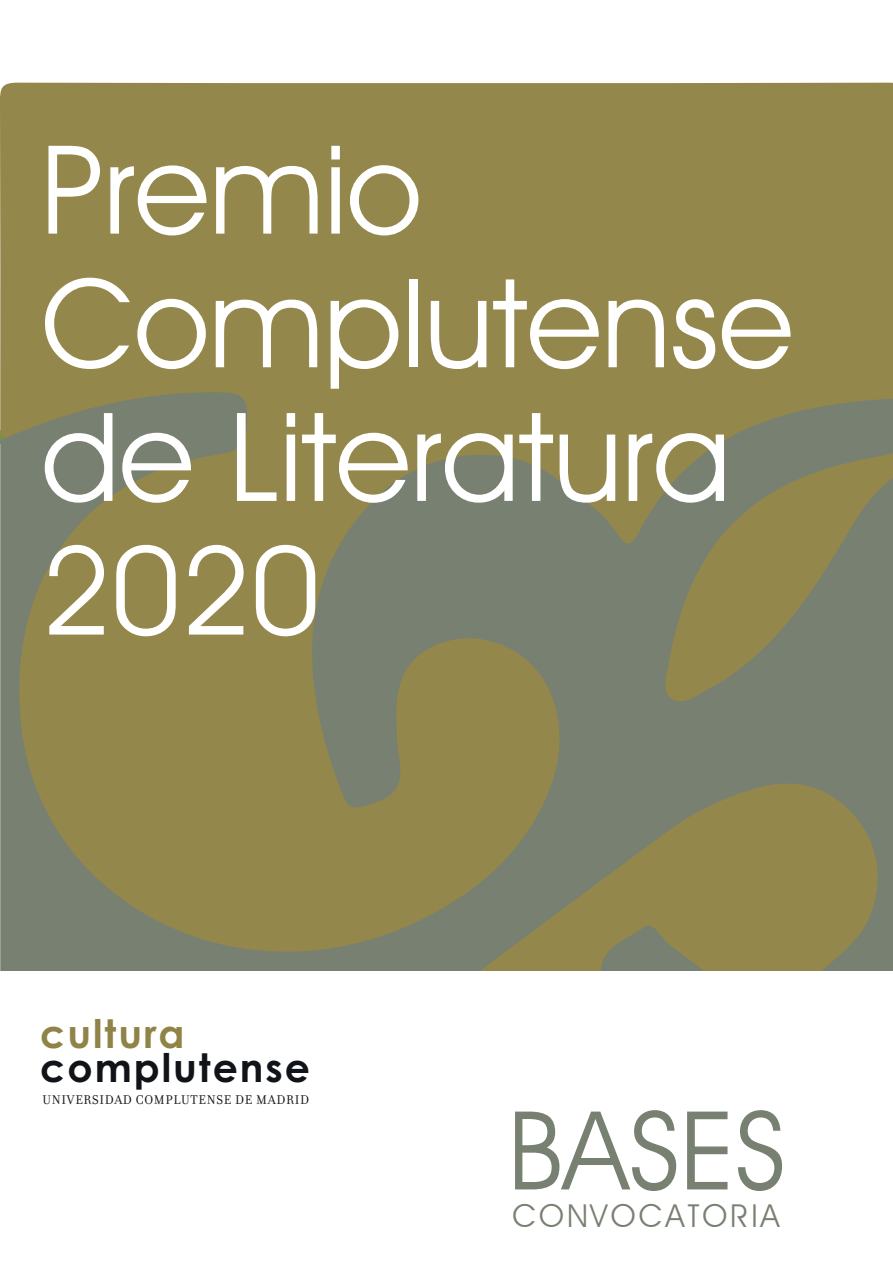
<style>
.page{position:relative;width:893px;height:1263px;background:#fff}
.page>*{position:absolute;margin:0;border:0;box-sizing:border-box;transform-origin:0 0}
.t1{font:123.45px/133.6px "Decker";color:#fff}
.t2{font:109.5px "Decker";color:#778071}
.t3{font:700 39.45px "Century Gothic";letter-spacing:.05em;color:#101317}
.t4{font:700 39.45px "Century Gothic";letter-spacing:.05em;color:#908347}
.t5{font:31.5px "Decker";letter-spacing:.1em;color:#778071}
.t6{font:13.65px "Filosofia";letter-spacing:.05em;color:#111317}
</style>
<div class="page">
<div style="left:0;top:83px;width:893px;height:308px;background:#94874c"></div>
<svg style="left:0;top:391px;width:893px;height:580px;background:#88845b"></svg>
<svg style="left:661px;top:452px;width:232px;height:254px;background:#838261"></svg>
<svg style="left:475px;top:775px;width:411px;height:196px;background:#898459"></svg>
<svg style="left:600px;top:920px;width:108px;height:51px;background:#85835e"></svg>
<p class="t1" style="left:41px;top:122px;width:754px">Premio<br>Complutense de Literatura<br>2020</p>
<p class="t4" style="left:40px;top:1003px;width:146px">cultura</p>
<p class="t3" style="left:40px;top:1037px;width:271px">complutense</p>
<p class="t6" style="left:42px;top:1092px;width:268px">UNIVERSIDAD COMPLUTENSE DE MADRID</p>
<p class="t2" style="left:508px;top:1084px;width:279px">BASES</p>
<p class="t5" style="left:512px;top:1196px;width:269px">CONVOCATORIA</p>
</div>
